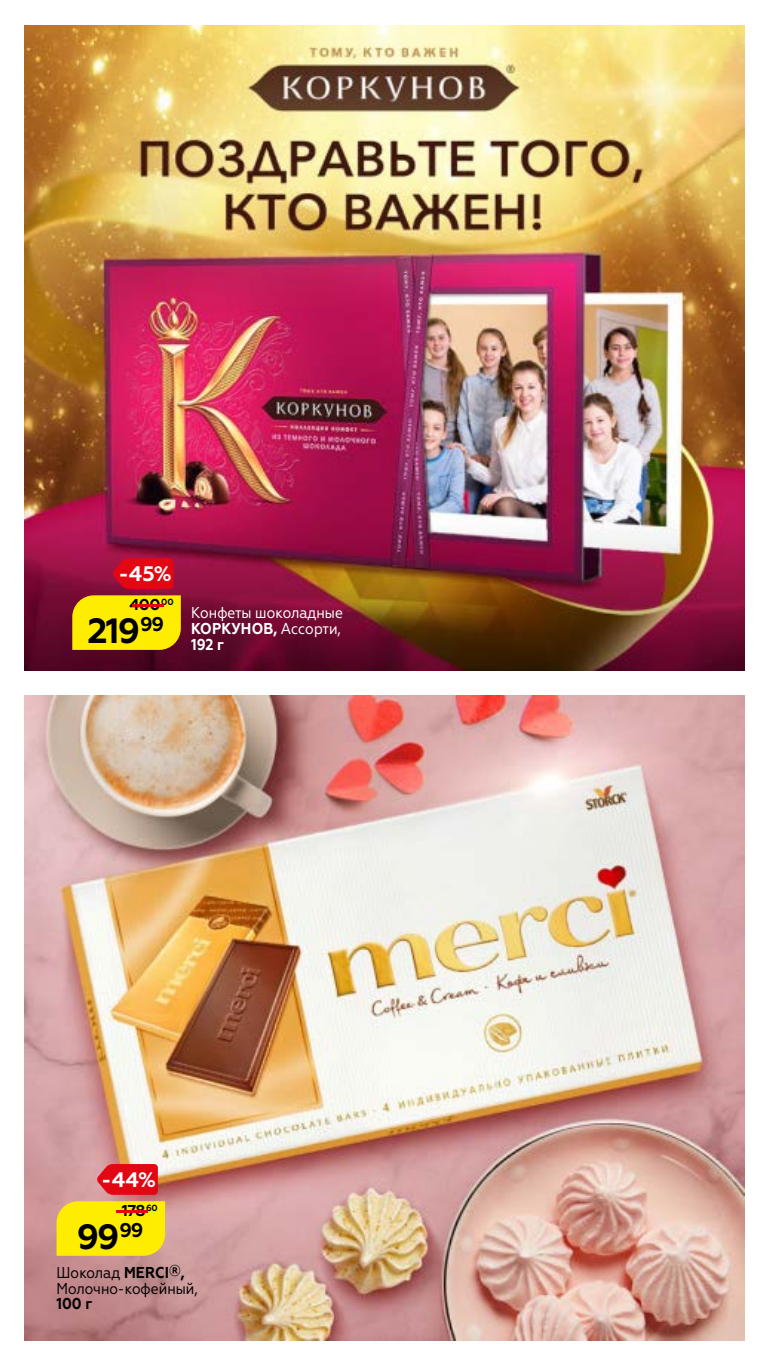
<style>
.page{position:relative;width:769px;height:1365px;background:#fff}
.page>*{position:absolute;margin:0;border:0;box-sizing:border-box;transform-origin:0 0}
.t1{font:700 35px "Geometria";color:#000}
.t2{font:700 21px "Geometria";color:#fff}
.t3{font:15.75px/15.8px "Geometria Narrow";color:#fff}
.t4{font:15.75px/15.8px "Geometria Narrow";color:#000}
.t5{font:700 15.75px "Geometria";letter-spacing:-.03em;color:#000}
.t6{font:700 8.92px "Geometria";color:#000}
.s1{color:#e30613}
.s2{font-weight:700}
.s3{font-size:15.75px;color:#e30613}
</style>
<div class="page">
<img style="left:25px;top:25px;width:719px;height:645px">
<svg style="left:113px;top:558px;width:61px;height:31px;background:#db0717"></svg>
<svg style="left:72px;top:595px;width:109px;height:55px;background:#f8e202"></svg>
<img style="left:25px;top:695px;width:719px;height:645px">
<svg style="left:97px;top:1163px;width:61px;height:31px;background:#e21a25"></svg>
<div style="left:57px;top:1201px;width:108px;height:54px;background:#ffed00"></div>
<p class="t2" style="left:118px;top:561px;width:54px">-45%</p>
<p class="t1" style="left:88px;top:609px;width:78px">219<sup>99</sup></p>
<p class="t5" style="left:122px;top:595px;width:53px"><span class="s1">-</span>400<sup>00</sup></p>
<p class="t3" style="left:191px;top:605px;width:153px">Конфеты шоколадные<br><span class="s2">КОРКУНОВ,</span> Ассорти,<br><span class="s2">192 г</span></p>
<p class="t2" style="left:101px;top:1166px;width:56px">-44%</p>
<p class="t1" style="left:77px;top:1215px;width:68px">99<sup>99</sup></p>
<p class="t6" style="left:107px;top:1201px;width:53px"><span class="s3">-</span>60</p>
<p class="t5" style="left:122px;top:1200px;width:25px">178</p>
<p class="t4" style="left:57px;top:1264px;width:143px">Шоколад <span class="s2">MERCI®,<br></span>Молочно-кофейный,<br><span class="s2">100 г</span></p>
</div>
